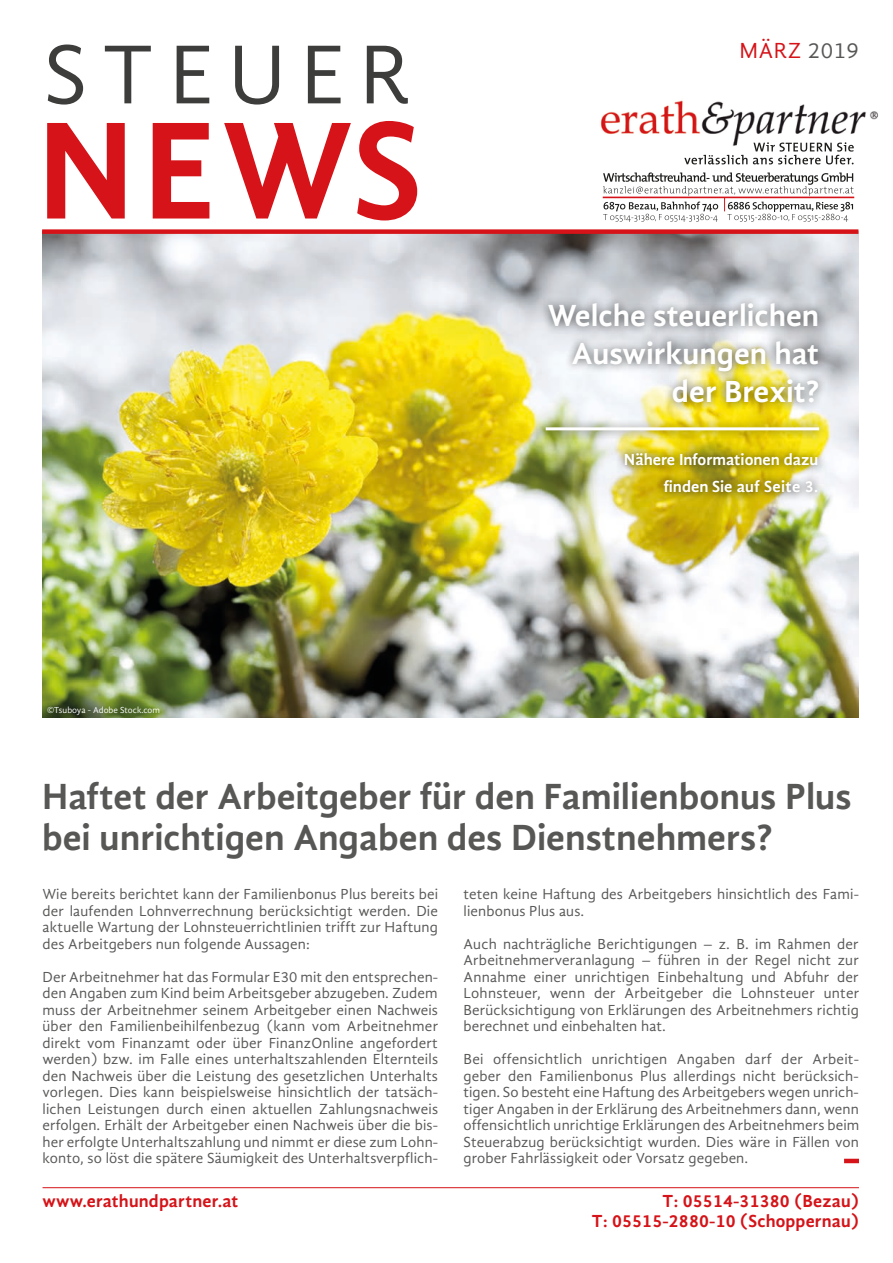
<style>
.page{position:relative;width:893px;height:1263px;background:#fff}
.page>*{position:absolute;margin:0;border:0;box-sizing:border-box;transform-origin:0 0}
.t1{font:700 142.65px "Gandhi Sans";color:#d51318}
.t2{font:85.95px "Gandhi Sans";letter-spacing:.17em;color:#3d3d3c}
.t3{font:700 37.5px/40.5px "Gandhi Sans";color:#575756}
.t4{font:700 31.5px/37.8px "Gandhi Sans";color:#fff;text-align:right}
.t5{font:22.5px "Gandhi Sans";letter-spacing:.025em;color:#d51318}
.t6{font:700 18px/20.1px "Gandhi Sans";letter-spacing:.01em;color:#d51318;text-align:right}
.t7{font:700 16.5px/27px "Gandhi Sans";color:#fff;text-align:right}
.t8{font:15px/16.5px "Gandhi Sans";letter-spacing:.01em;color:#575756;text-align:justify}
.t9{font:9px "Gandhi Sans";color:#fff}
.s1{color:#575756}
</style>
<div class="page">
<hr style="left:844px;top:1159px;width:15px;height:4px;background:#d51318">
<img style="left:43px;top:234px;width:815px;height:484px">
<div style="left:537px;top:294px;width:291px;height:146px;background:#1d1d1b;opacity:.75"></div>
<hr style="left:546px;top:427px;width:273px;height:3px;background:#fff">
<img style="left:616px;top:444px;width:211px;height:58px">
<div style="left:42px;top:229px;width:816px;height:5px;background:#d51318"></div>
<img style="left:600px;top:100px;width:279px;height:42px">
<hr style="left:603px;top:197px;width:251px;height:1px;background:#d51318">
<svg style="left:603px;top:172px;width:250px;height:50px"></svg>
<svg style="left:684px;top:142px;width:170px;height:22px"></svg>
<hr style="left:43px;top:1187px;width:816px;height:1px;background:#d51318">
<h2 class="t2" style="left:44px;top:26px;width:368px">STEUER</h2>
<h1 class="t1" style="left:37px;top:88px;width:387px">NEWS</h1>
<p class="t9" style="left:47px;top:705px;width:115px">©Tsuboya - Adobe Stock.com</p>
<h3 class="t5" style="left:740px;top:38px;width:121px">MÄRZ <span class="s1">2019</span></h3>
<h3 class="t4" style="left:548px;top:297px;width:273px">Welche steuerlichen<br>Auswirkungen hat der Brexit?</h3>
<p class="t7" style="left:624px;top:446px;width:196px">Nähere Informationen dazu finden Sie auf Seite 3.</p>
<h3 class="t3" style="left:42px;top:776px;width:811px">Haftet der Arbeitgeber für den Familienbonus Plus bei unrichtigen Angaben des Dienstnehmers?</h3>
<p class="t8" style="left:43px;top:886px;width:397px">Wie bereits berichtet kann der Familienbonus Plus bereits bei der laufenden Lohnverrechnung berücksichtigt werden. Die aktuelle Wartung der Lohnsteuerrichtlinien trifft zur Haftung des Arbeitgebers nun folgende Aussagen:</p>
<p class="t8" style="left:43px;top:968px;width:397px">Der Arbeitnehmer hat das Formular E30 mit den entsprechen&shy;den Angaben zum Kind beim Arbeitsgeber abzugeben. Zudem muss der Arbeitnehmer seinem Arbeitgeber einen Nachweis über den Familienbeihilfenbezug (kann vom Arbeitnehmer direkt vom Finanzamt oder über FinanzOnline angefordert werden) bzw. im Falle eines unterhaltszahlenden Elternteils den Nachweis über die Leistung des gesetzlichen Unterhalts vorlegen. Dies kann beispielsweise hinsichtlich der tatsäch&shy;lichen Leistungen durch einen aktuellen Zahlungsnachweis erfolgen. Erhält der Arbeitgeber einen Nachweis über die bis&shy;her erfolgte Unterhaltszahlung und nimmt er diese zum Lohn&shy;konto, so löst die spätere Säumigkeit des Unterhaltsverpflich-</p>
<p class="t8" style="left:463px;top:886px;width:397px">teten keine Haftung des Arbeitgebers hinsichtlich des Fami&shy;lienbonus Plus aus.</p>
<p class="t8" style="left:463px;top:935px;width:397px">Auch nachträgliche Berichtigungen – z. B. im Rahmen der Arbeitnehmerveranlagung – führen in der Regel nicht zur Annahme einer unrichtigen Einbehaltung und Abfuhr der Lohnsteuer, wenn der Arbeitgeber die Lohnsteuer unter Berücksichtigung von Erklärungen des Arbeitnehmers richtig berechnet und einbehalten hat.</p>
<p class="t8" style="left:463px;top:1051px;width:397px">Bei offensichtlich unrichtigen Angaben darf der Arbeit&shy;geber den Familienbonus Plus allerdings nicht berücksich&shy;tigen. So besteht eine Haftung des Arbeitgebers wegen unrich&shy;tiger Angaben in der Erklärung des Arbeitnehmers dann, wenn offensichtlich unrichtige Erklärungen des Arbeitnehmers beim Steuerabzug berücksichtigt wurden. Dies wäre in Fällen von grober Fahrlässigkeit oder Vorsatz gegeben.</p>
<p class="t6" style="left:43px;top:1191px;width:197px">www.erathundpartner.at</p>
<p class="t6" style="left:591px;top:1191px;width:269px">T: 05514-31380 (Bezau)<br>T: 05515-2880-10 (Schoppernau)</p>
</div>
